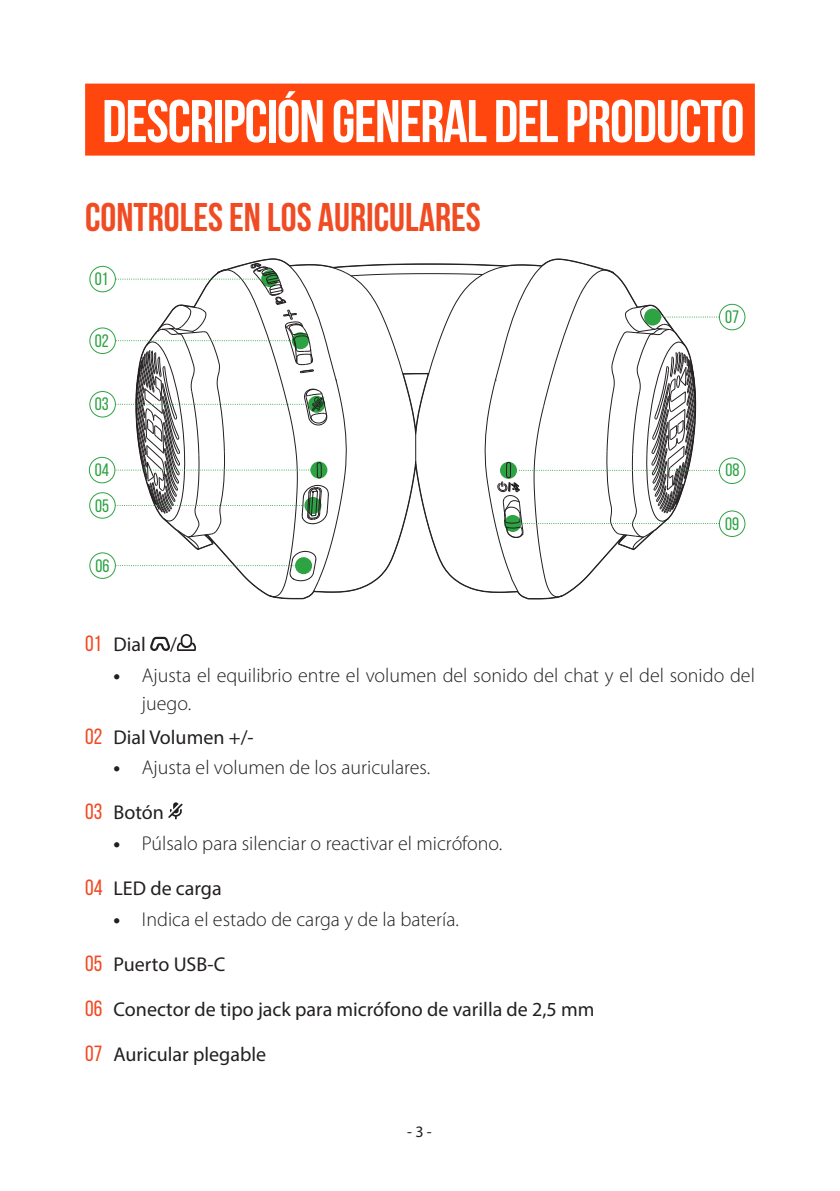
<style>
.page{position:relative;width:840px;height:1191px;background:#fff}
.page>*{position:absolute;margin:0;border:0;box-sizing:border-box;transform-origin:0 0}
.Title1{font:700 60px "Bebas Neue";letter-spacing:-.02em;color:#fff}
.Title2{font:700 40px "Bebas Neue";color:#f04b23}
.t1{font:300 20px/28px "Myriad Pro";color:#231f20}
.t2{font:20px "Myriad Pro";color:#231f20}
.t3{font:18px/35.8px "Bebas Neue";color:#2da343}
.t4{font:16px "Myriad Pro";color:#231f20}
.s1{font-family:"Bebas Neue";font-size:22px;color:#f04b23}
.s2{font-weight:700}
</style>
<div class="page">
<div style="left:85px;top:84px;width:669px;height:72px;background:#ff460f"></div>
<div style="left:718px;top:304px;width:26px;height:26px;border:1px solid #2da343;border-radius:50%"></div>
<div style="left:89px;top:391px;width:27px;height:26px;border:1px solid #2da343;border-radius:50%"></div>
<div style="left:89px;top:266px;width:27px;height:26px;border:1px solid #2da343;border-radius:50%"></div>
<div style="left:718px;top:458px;width:26px;height:26px;border:1px solid #2da343;border-radius:50%"></div>
<div style="left:718px;top:511px;width:26px;height:26px;border:1px solid #2da343;border-radius:50%"></div>
<div style="left:89px;top:457px;width:26px;height:26px;border:1px solid #2da343;border-radius:50%"></div>
<div style="left:89px;top:492px;width:26px;height:26px;border:1px solid #2da343;border-radius:50%"></div>
<div style="left:89px;top:552px;width:27px;height:26px;border:1px solid #2da343;border-radius:50%"></div>
<div style="left:89px;top:328px;width:27px;height:26px;border:1px solid #2da343;border-radius:50%"></div>
<svg style="left:115px;top:263px;width:604px;height:336px"></svg>
<svg style="left:150px;top:637px;width:20px;height:14px"></svg>
<svg style="left:177px;top:634px;width:19px;height:17px"></svg>
<svg style="left:168px;top:802px;width:14px;height:17px"></svg>
<p class="Title1" style="left:102px;top:88px;width:643px">DESCRIPCIÓN GENERAL DEL PRODUCTO</p>
<p class="Title2" style="left:85px;top:195px;width:397px">CONTROLES EN LOS AURICULARES</p>
<p class="t3" style="left:95px;top:261px;width:15px">01</p>
<p class="t3" style="left:95px;top:322px;width:15px">02</p>
<p class="t3" style="left:95px;top:386px;width:15px">03</p>
<p class="t3" style="left:95px;top:452px;width:16px">04<br>05</p>
<p class="t3" style="left:95px;top:547px;width:15px">06</p>
<p class="t3" style="left:724px;top:299px;width:15px">07</p>
<p class="t3" style="left:725px;top:452px;width:16px">08</p>
<p class="t3" style="left:724px;top:505px;width:15px">09</p>
<p class="t2" style="left:85px;top:632px;width:93px"><span class="s1">01</span> Dial /</p>
<p class="t1" style="left:142px;top:661px;width:614px;text-indent:-28px"><span class="s2">•</span> Ajusta el equilibrio entre el volumen del sonido del chat y el del sonido del juego.</p>
<p class="t2" style="left:85px;top:724px;width:170px"><span class="s1">02</span> Dial Volumen +/-</p>
<p class="t1" style="left:113px;top:754px;width:318px"><span class="s2">•</span> Ajusta el volumen de los auriculares.</p>
<p class="t2" style="left:85px;top:800px;width:80px"><span class="s1">03</span> Botón</p>
<p class="t1" style="left:113px;top:830px;width:390px"><span class="s2">•</span> Púlsalo para silenciar o reactivar el micrófono.</p>
<p class="t2" style="left:85px;top:876px;width:138px"><span class="s1">04</span> LED de carga</p>
<p class="t1" style="left:113px;top:905px;width:347px"><span class="s2">•</span> Indica el estado de carga y de la batería.</p>
<p class="t2" style="left:85px;top:952px;width:142px"><span class="s1">05</span> Puerto USB-C</p>
<p class="t2" style="left:85px;top:997px;width:510px"><span class="s1">06</span> Conector de tipo jack para micrófono de varilla de 2,5 mm</p>
<p class="t2" style="left:85px;top:1042px;width:182px"><span class="s1">07</span> Auricular plegable</p>
<p class="t4" style="left:407px;top:1122px;width:26px">- 3 -</p>
</div>
